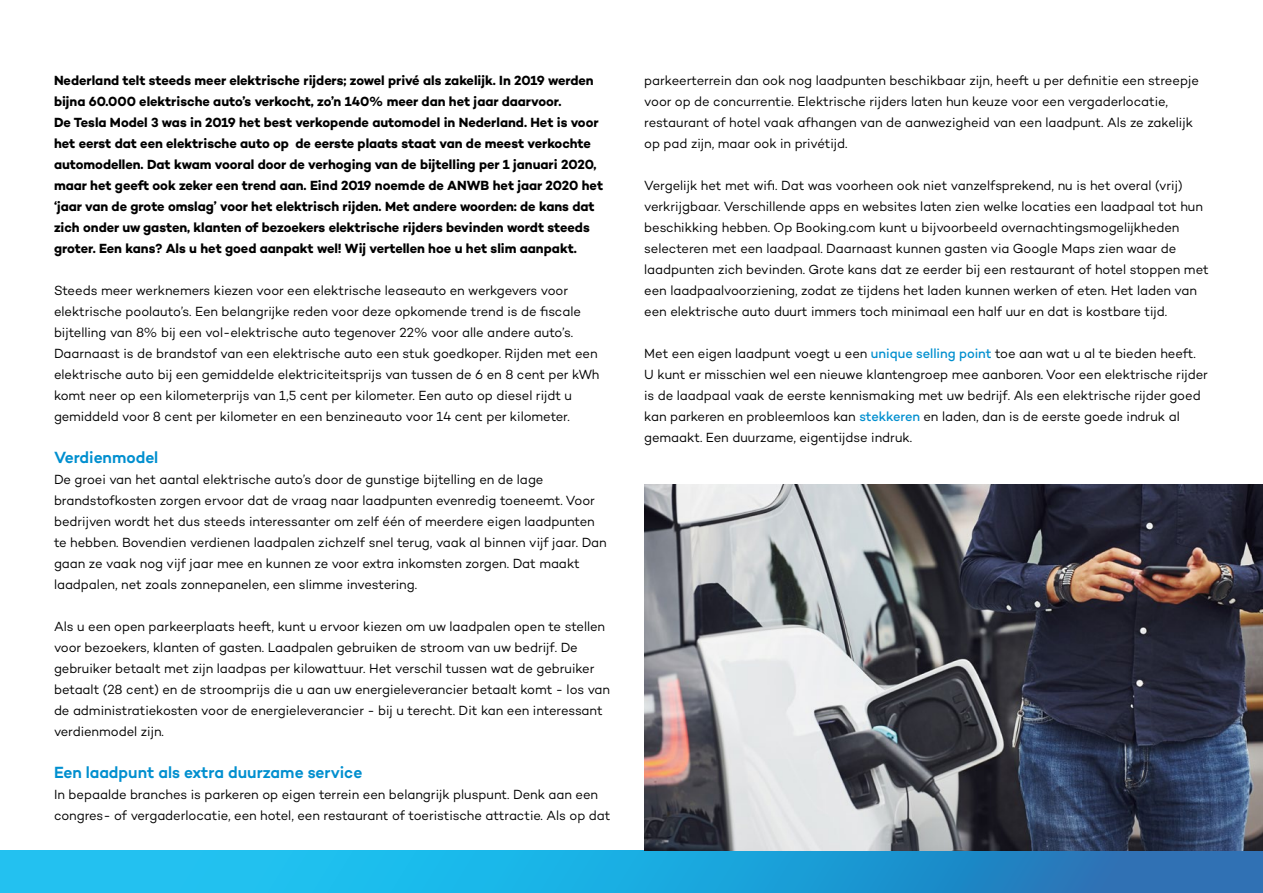
<style>
.page{position:relative;width:1263px;height:893px;background:#fff}
.page>*{position:absolute;margin:0;border:0;box-sizing:border-box;transform-origin:0 0}
.t1{font:600 16.5px "Campton";letter-spacing:-.005em;color:#008fcf;scale:.96 1}
.t2{font:13.5px/21px "Campton";letter-spacing:-.005em;color:#000;scale:.96 1}
.t3{font:700 13.5px/21px "Campton";letter-spacing:-.005em;color:#000;scale:.96 1}
.s1{font-weight:500;color:#008fcf}
</style>
<div class="page">
<svg style="left:0;top:850px;width:1263px;height:43px;background:#20a3d9"></svg>
<img style="left:644px;top:484px;width:619px;height:366px">
<p class="t3" style="left:54px;top:70px;width:573px">Nederland telt steeds meer elektrische rijders; zowel privé als zakelijk. In 2019 werden bijna 60.000 elektrische auto’s verkocht, zo’n 140% meer dan het jaar daarvoor.<br>De Tesla Model 3 was in 2019 het best verkopende automodel in Nederland. Het is voor het eerst dat een elektrische auto op de eerste plaats staat van de meest verkochte automodellen. Dat kwam vooral door de verhoging van de bijtelling per 1 januari 2020, maar het geeft ook zeker een trend aan. Eind 2019 noemde de ANWB het jaar 2020 het ‘jaar van de grote omslag’ voor het elektrisch rijden. Met andere woorden: de kans dat zich onder uw gasten, klanten of bezoekers elektrische rijders bevinden wordt steeds groter. Een kans? Als u het goed aanpakt wel! Wij vertellen hoe u het slim aanpakt.</p>
<p class="t2" style="left:54px;top:280px;width:570px">Steeds meer werknemers kiezen voor een elektrische leaseauto en werkgevers voor elektrische poolauto’s. Een belangrijke reden voor deze opkomende trend is de fiscale bijtelling van 8% bij een vol-elektrische auto tegenover 22% voor alle andere auto’s.<br>Daarnaast is de brandstof van een elektrische auto een stuk goedkoper. Rijden met een elektrische auto bij een gemiddelde elektriciteitsprijs van tussen de 6 en 8 cent per kWh komt neer op een kilometerprijs van 1,5 cent per kilometer. Een auto op diesel rijdt u gemiddeld voor 8 cent per kilometer en een benzineauto voor 14 cent per kilometer.</p>
<p class="t1" style="left:54px;top:447px;width:110px">Verdienmodel</p>
<p class="t2" style="left:54px;top:469px;width:577px">De groei van het aantal elektrische auto’s door de gunstige bijtelling en de lage brandstofkosten zorgen ervoor dat de vraag naar laadpunten evenredig toeneemt. Voor bedrijven wordt het dus steeds interessanter om zelf één of meerdere eigen laadpunten te hebben. Bovendien verdienen laadpalen zichzelf snel terug, vaak al binnen vijf jaar. Dan gaan ze vaak nog vijf jaar mee en kunnen ze voor extra inkomsten zorgen. Dat maakt laadpalen, net zoals zonnepanelen, een slimme investering.</p>
<p class="t2" style="left:54px;top:616px;width:581px">Als u een open parkeerplaats heeft, kunt u ervoor kiezen om uw laadpalen open te stellen voor bezoekers, klanten of gasten. Laadpalen gebruiken de stroom van uw bedrijf. De gebruiker betaalt met zijn laadpas per kilowattuur. Het verschil tussen wat de gebruiker betaalt (28 cent) en de stroomprijs die u aan uw energieleverancier betaalt komt - los van de administratiekosten voor de energieleverancier - bij u terecht. Dit kan een interessant verdienmodel zijn.</p>
<p class="t1" style="left:54px;top:762px;width:323px">Een laadpunt als extra duurzame service</p>
<p class="t2" style="left:54px;top:784px;width:581px">In bepaalde branches is parkeren op eigen terrein een belangrijk pluspunt. Denk aan een congres- of vergaderlocatie, een hotel, een restaurant of toeristische attractie. Als op dat</p>
<p class="t2" style="left:644px;top:70px;width:579px">parkeerterrein dan ook nog laadpunten beschikbaar zijn, heeft u per definitie een streepje voor op de concurrentie. Elektrische rijders laten hun keuze voor een vergaderlocatie, restaurant of hotel vaak afhangen van de aanwezigheid van een laadpunt. Als ze zakelijk op pad zijn, maar ook in privétijd.</p>
<p class="t2" style="left:644px;top:175px;width:589px">Vergelijk het met wifi. Dat was voorheen ook niet vanzelfsprekend, nu is het overal (vrij) verkrijgbaar. Verschillende apps en websites laten zien welke locaties een laadpaal tot hun beschikking hebben. Op Booking.com kunt u bijvoorbeeld overnachtingsmogelijkheden selecteren met een laadpaal. Daarnaast kunnen gasten via Google Maps zien waar de laadpunten zich bevinden. Grote kans dat ze eerder bij een restaurant of hotel stoppen met een laadpaalvoorziening, zodat ze tijdens het laden kunnen werken of eten. Het laden van een elektrische auto duurt immers toch minimaal een half uur en dat is kostbare tijd.</p>
<p class="t2" style="left:644px;top:343px;width:589px">Met een eigen laadpunt voegt u een <span class="s1">unique selling point</span> toe aan wat u al te bieden heeft.<br>U kunt er misschien wel een nieuwe klantengroep mee aanboren. Voor een elektrische rijder is de laadpaal vaak de eerste kennismaking met uw bedrijf. Als een elektrische rijder goed kan parkeren en probleemloos kan <span class="s1">stekkeren</span> en laden, dan is de eerste goede indruk al gemaakt. Een duurzame, eigentijdse indruk.</p>
</div>
